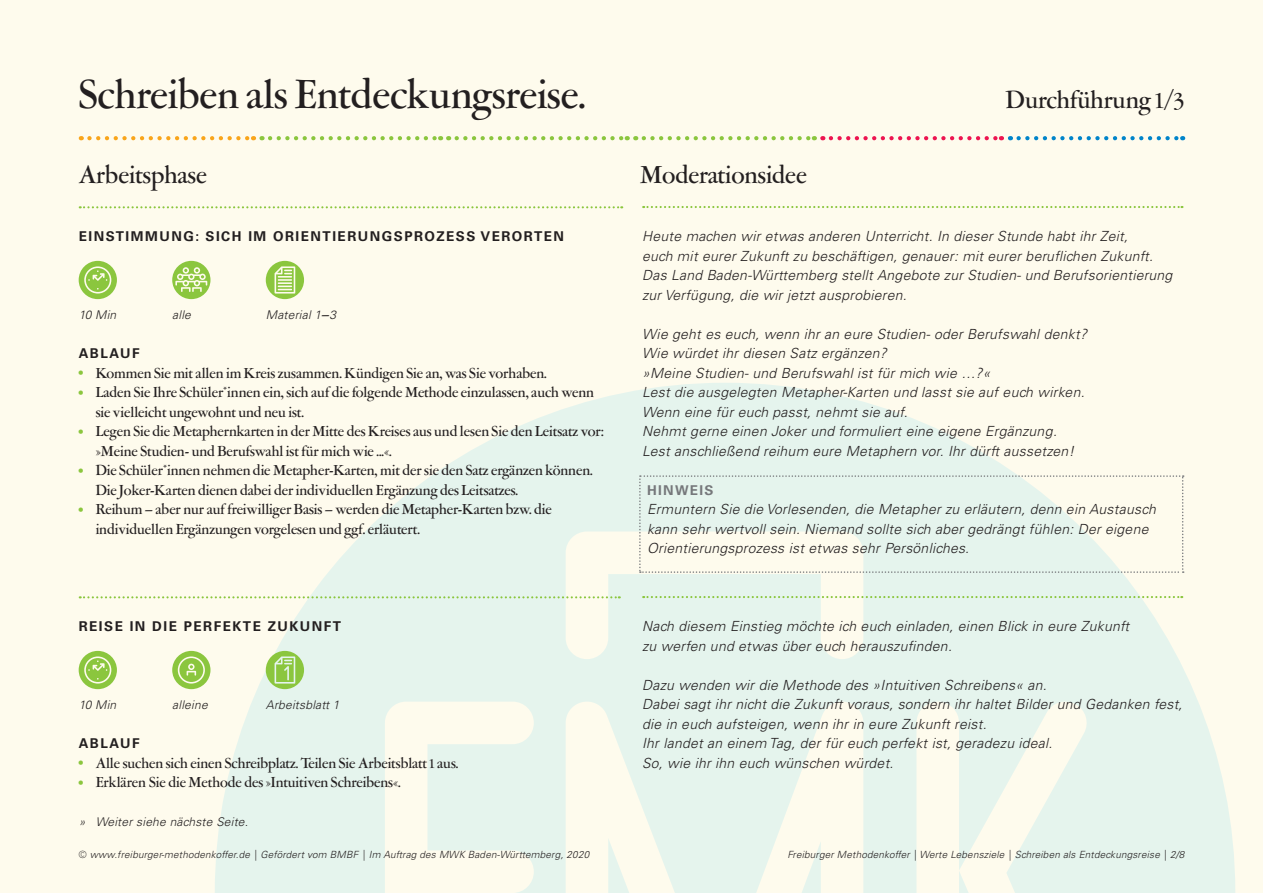
<style>
.page{position:relative;width:1263px;height:893px;background:#fefbed}
.page>*{position:absolute;margin:0;border:0;box-sizing:border-box;transform-origin:0 0}
.t1{font:500 42px "Garamont Amst SH";color:#231f20}
.t2{font:500 25.5px "Garamont Amst SH";color:#231f20}
.t3{font:500 15px/19.5px "Garamont Amst SH";color:#231f20}
.t4{font:italic 300 13.95px/19.5px "Univers LT Pro 45";letter-spacing:.02em;color:#231f20}
.t5{font:700 13.5px "Univers LT Pro 65";letter-spacing:.11em;color:#231f20}
.t6{font:700 13.5px "Univers LT Pro 65";letter-spacing:.1em;color:#76787b}
.t7{font:italic 300 12px "Univers LT Pro 45";letter-spacing:.02em;color:#231f20}
.t8{font:italic 300 9.9px "Univers LT Pro 45";letter-spacing:.02em;color:#231f20}
.s1{font-family:"Garamont Amst SH";font-weight:500;font-style:normal;font-size:15px}
.s2{font-family:"Univers LT Pro 65";font-weight:700;font-size:12px;color:#8bc63e}
</style>
<div class="page">
<svg style="left:215px;top:383px;width:1020px;height:510px;fill:#e5f4ed"></svg>
<svg style="left:89px;top:136px;width:165px;height:4px"></svg>
<svg style="left:270px;top:136px;width:171px;height:4px"></svg>
<svg style="left:457px;top:136px;width:171px;height:4px"></svg>
<svg style="left:644px;top:136px;width:171px;height:4px"></svg>
<svg style="left:831px;top:136px;width:171px;height:4px"></svg>
<svg style="left:1018px;top:136px;width:165px;height:4px"></svg>
<svg style="left:266px;top:261px;width:38px;height:38px"></svg>
<svg style="left:79px;top:261px;width:38px;height:38px"></svg>
<svg style="left:172px;top:261px;width:38px;height:38px"></svg>
<svg style="left:79px;top:651px;width:38px;height:38px"></svg>
<svg style="left:266px;top:651px;width:38px;height:38px"></svg>
<svg style="left:172px;top:651px;width:38px;height:38px"></svg>
<svg style="left:80px;top:206px;width:542px;height:2px"></svg>
<svg style="left:80px;top:596px;width:540px;height:2px"></svg>
<svg style="left:643px;top:206px;width:539px;height:2px"></svg>
<svg style="left:643px;top:596px;width:539px;height:2px"></svg>
<svg style="left:639px;top:475px;width:545px;height:98px"></svg>
<h1 class="t1" style="left:79px;top:72px;width:508px">Schreiben als Entdeckungsreise.</h1>
<h2 class="t2" style="left:79px;top:161px;width:130px">Arbeitsphase</h2>
<h2 class="t2" style="left:640px;top:161px;width:168px">Moderationsidee</h2>
<h2 class="t2" style="left:1006px;top:86px;width:180px">Durchführung 1/3</h2>
<p class="t5" style="left:79px;top:227px;width:487px">EINSTIMMUNG: SICH IM ORIENTIERUNGSPROZESS VERORTEN</p>
<p class="t7" style="left:79px;top:308px;width:39px">10 Min</p>
<p class="t7" style="left:172px;top:308px;width:20px">alle</p>
<p class="t7" style="left:266px;top:308px;width:72px">Material 1<span class="s1">–</span>3</p>
<p class="t5" style="left:79px;top:344px;width:62px">ABLAUF</p>
<p class="t3" style="left:79px;top:364px;width:470px"><span class="s2">•</span> Kommen Sie mit allen im Kreis zusammen. Kündigen Sie an, was Sie vorhaben.</p>
<p class="t3" style="left:96px;top:383px;width:500px;text-indent:-17px"><span class="s2">•</span> Laden Sie Ihre Schüler*innen ein, sich auf die folgende Methode einzulassen, auch wenn sie vielleicht ungewohnt und neu ist.</p>
<p class="t3" style="left:96px;top:422px;width:509px;text-indent:-17px"><span class="s2">•</span> Legen Sie die Metaphernkarten in der Mitte des Kreises aus und lesen Sie den Leitsatz vor: »Meine Studien- und Berufswahl ist für mich wie ...«.</p>
<p class="t3" style="left:96px;top:461px;width:498px;text-indent:-17px"><span class="s2">•</span> Die Schüler*innen nehmen die Metapher-Karten, mit der sie den Satz ergänzen können.<br>Die Joker-Karten dienen dabei der individuellen Ergänzung des Leitsatzes.</p>
<p class="t3" style="left:96px;top:500px;width:458px;text-indent:-17px"><span class="s2">•</span> Reihum – aber nur auf freiwilliger Basis – werden die Metapher-Karten bzw. die individuellen Ergänzungen vorgelesen und ggf. erläutert.</p>
<p class="t5" style="left:79px;top:617px;width:264px">REISE IN DIE PERFEKTE ZUKUNFT</p>
<p class="t7" style="left:79px;top:698px;width:39px">10 Min</p>
<p class="t7" style="left:172px;top:698px;width:37px">alleine</p>
<p class="t7" style="left:266px;top:698px;width:75px">Arbeitsblatt 1</p>
<p class="t5" style="left:79px;top:734px;width:62px">ABLAUF</p>
<p class="t3" style="left:79px;top:754px;width:381px"><span class="s2">•</span> Alle suchen sich einen Schreibplatz. Teilen Sie Arbeitsblatt 1 aus.</p>
<p class="t3" style="left:79px;top:773px;width:324px"><span class="s2">•</span> Erklären Sie die Methode des »Intuitiven Schreibens«.</p>
<p class="t7" style="left:79px;top:815px;width:171px">» Weiter siehe nächste Seite.</p>
<p class="t8" style="left:79px;top:848px;width:512px">© www.freiburger-methodenkoffer.de | Gefördert vom BMBF | Im Auftrag des MWK Baden-Württemberg, 2020</p>
<p class="t4" style="left:642px;top:227px;width:532px">Heute machen wir etwas anderen Unterricht. In dieser Stunde habt ihr Zeit,<br>euch mit eurer Zukunft zu beschäftigen, genauer: mit eurer beruflichen Zukunft.<br>Das Land Baden-Württemberg stellt Angebote zur Studien- und Berufsorientierung zur Verfügung, die wir jetzt ausprobieren.</p>
<p class="t4" style="left:642px;top:324px;width:446px">Wie geht es euch, wenn ihr an eure Studien- oder Berufswahl denkt?<br>Wie würdet ihr diesen Satz ergänzen?<br>»Meine Studien- und Berufswahl ist für mich wie …?«<br>Lest die ausgelegten Metapher-Karten und lasst sie auf euch wirken.<br>Wenn eine für euch passt, nehmt sie auf.<br>Nehmt gerne einen Joker und formuliert eine eigene Ergänzung.<br>Lest anschließend reihum eure Metaphern vor. Ihr dürft aussetzen!</p>
<p class="t6" style="left:647px;top:481px;width:68px">HINWEIS</p>
<p class="t4" style="left:647px;top:500px;width:510px">Ermuntern Sie die Vorlesenden, die Metapher zu erläutern, denn ein Austausch kann sehr wertvoll sein. Niemand sollte sich aber gedrängt fühlen: Der eigene<br>Orientierungsprozess ist etwas sehr Persönliches.</p>
<p class="t4" style="left:642px;top:617px;width:488px">Nach diesem Einstieg möchte ich euch einladen, einen Blick in eure Zukunft zu werfen und etwas über euch herauszufinden.</p>
<p class="t4" style="left:642px;top:675px;width:542px">Dazu wenden wir die Methode des »Intuitiven Schreibens« an.<br>Dabei sagt ihr nicht die Zukunft voraus, sondern ihr haltet Bilder und Gedanken fest, die in euch aufsteigen, wenn ihr in eure Zukunft reist.<br>Ihr landet an einem Tag, der für euch perfekt ist, geradezu ideal.<br>So, wie ihr ihn euch wünschen würdet.</p>
<p class="t8" style="left:787px;top:848px;width:398px">Freiburger Methodenkoffer | Werte Lebensziele | Schreiben als Entdeckungsreise | 2/8</p>
</div>
